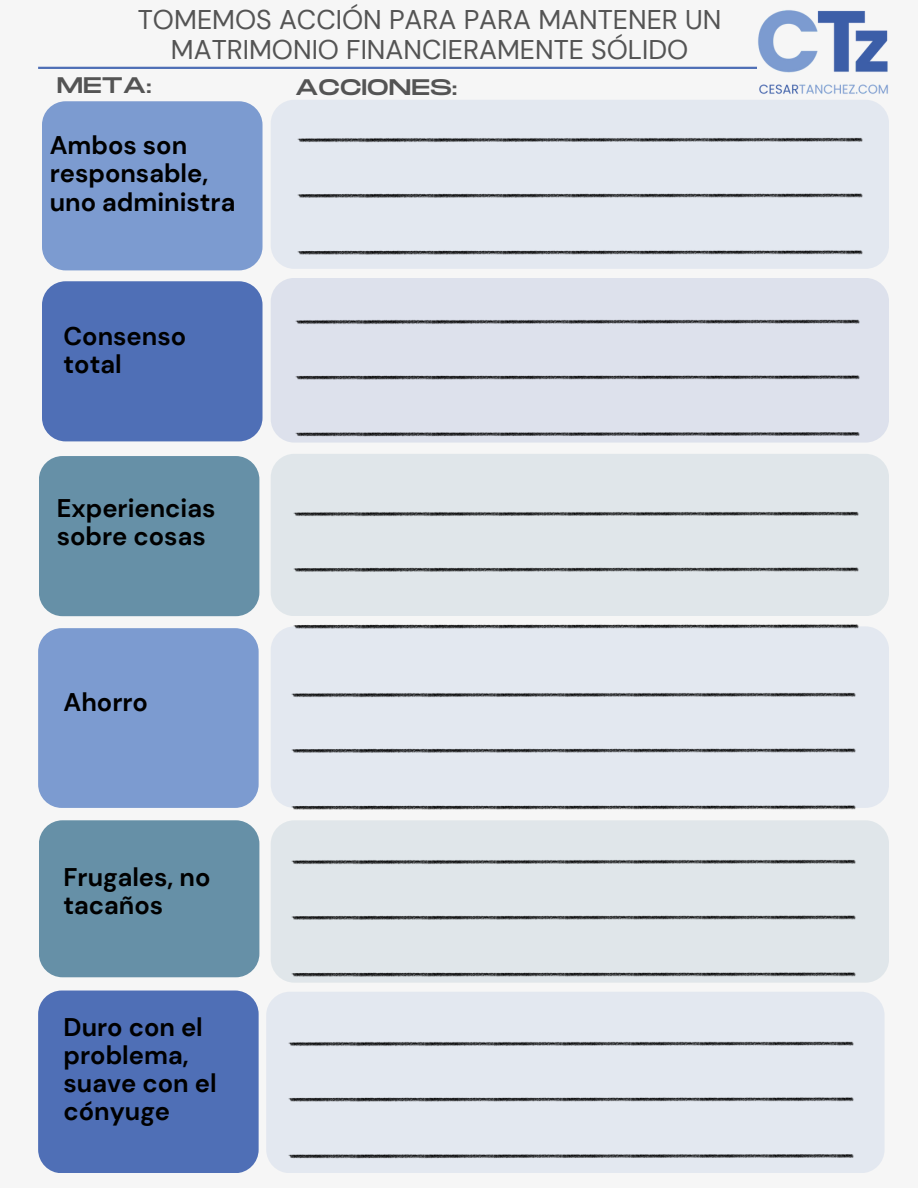
<style>
.page{position:relative;width:918px;height:1188px;background:#f6f6f6}
.page>*{position:absolute;margin:0;border:0;box-sizing:border-box;transform-origin:0 0}
.t1{font:27px/30.3px "DM Sans";color:#545454;text-align:center}
.t2{font:700 25.5px/28.2px "DM Sans";color:#000}
.t3{font:22.5px "Monument Extended";color:#545454}
</style>
<div class="page">
<div style="left:42px;top:101px;width:221px;height:169px;background:#7c9bd0;border-radius:24px"></div>
<div style="left:42px;top:281px;width:221px;height:160px;background:#4f6fb6;border-radius:24px"></div>
<div style="left:39px;top:456px;width:220px;height:160px;background:#6690a7;border-radius:24px"></div>
<div style="left:38px;top:628px;width:221px;height:180px;background:#7c9bd0;border-radius:24px"></div>
<div style="left:38px;top:991px;width:221px;height:182px;background:#4f6fb6;border-radius:24px"></div>
<div style="left:39px;top:820px;width:220px;height:157px;background:#6690a7;border-radius:24px"></div>
<div style="left:271px;top:100px;width:618px;height:169px;background:#e3e8f0;border-radius:24px"></div>
<div style="left:271px;top:278px;width:618px;height:165px;background:#dde1ec;border-radius:24px"></div>
<div style="left:271px;top:454px;width:618px;height:162px;background:#e0e6ea;border-radius:24px"></div>
<div style="left:271px;top:626px;width:618px;height:182px;background:#e3e8f0;border-radius:24px"></div>
<div style="left:271px;top:820px;width:618px;height:163px;background:#e0e6ea;border-radius:24px"></div>
<div style="left:266px;top:992px;width:619px;height:181px;background:#e3e8f0;border-radius:24px"></div>
<hr style="left:38px;top:67px;width:719px;height:2px;background:#4f6fb6">
<img style="left:749px;top:10px;width:139px;height:84px">
<img style="left:297px;top:137px;width:565px;height:118px">
<img style="left:295px;top:319px;width:565px;height:118px">
<img style="left:293px;top:511px;width:565px;height:118px">
<img style="left:291px;top:692px;width:565px;height:118px">
<img style="left:291px;top:859px;width:565px;height:118px">
<img style="left:289px;top:1041px;width:565px;height:118px">
<p class="t1" style="left:138px;top:4px;width:585px">TOMEMOS ACCIÓN PARA PARA MANTENER UN<br>MATRIMONIO FINANCIERAMENTE SÓLIDO</p>
<p class="t3" style="left:57px;top:73px;width:97px">META:</p>
<p class="t3" style="left:295px;top:75px;width:164px">ACCIONES:</p>
<p class="t2" style="left:50px;top:132px;width:187px">Ambos son responsable, uno administra</p>
<p class="t2" style="left:64px;top:322px;width:124px">Consenso total</p>
<p class="t2" style="left:57px;top:494px;width:160px">Experiencias sobre cosas</p>
<p class="t2" style="left:64px;top:688px;width:86px">Ahorro</p>
<p class="t2" style="left:64px;top:863px;width:148px">Frugales, no tacaños</p>
<p class="t2" style="left:64px;top:1013px;width:155px">Duro con el problema, suave con el cónyuge</p>
</div>
